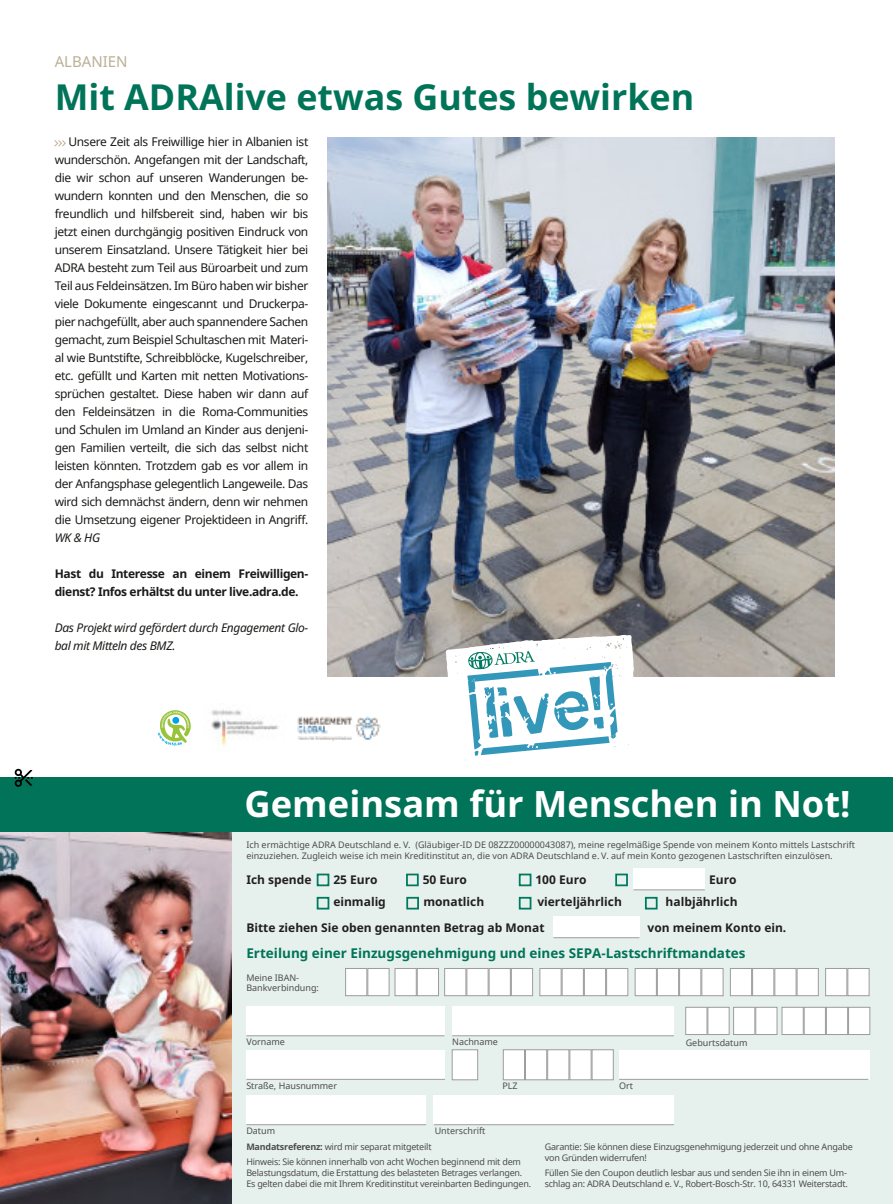
<style>
.page{position:relative;width:893px;height:1204px;background:#fff}
.page>*{position:absolute;margin:0;border:0;box-sizing:border-box;transform-origin:0 0}
.t1{font:700 36.3px "Noto Sans";color:#fff}
.t2{font:700 35.85px "Noto Sans";color:#007458}
.t3{font:15px "Noto Sans";color:#bcb095}
.t4{font:700 13.5px "Noto Sans";color:#007458}
.t5{font:12px/18px "Noto Sans";letter-spacing:-.03em;color:#1a1a18;text-align:justify}
.t6{font:700 12px "Noto Sans";color:#221f20}
.t7{font:700 12px/18px "Noto Sans";letter-spacing:-.03em;color:#1a1a18}
.t8{font:italic 12px/18px "Noto Sans";letter-spacing:-.03em;color:#1a1a18}
.t9{font:9px/10.8px "Noto Sans";letter-spacing:-.025em;color:#4e4c4d}
.t10{font:9px/10.4px "Noto Sans";color:#4e4c4d}
.s1{font-weight:700}
</style>
<div class="page">
<div style="left:0;top:804px;width:893px;height:399px;background:#e6f1ee"></div>
<img style="left:0;top:832px;width:231px;height:371px">
<div style="left:0;top:777px;width:893px;height:55px;background:#007358"></div>
<svg style="left:54px;top:140px;width:12px;height:7px"></svg>
<svg style="left:15px;top:768px;width:18px;height:18px"></svg>
<img style="left:328px;top:137px;width:506px;height:539px">
<svg style="left:446px;top:634px;width:258px;height:126px"></svg>
<svg style="left:158px;top:710px;width:33px;height:35px"></svg>
<img style="left:211px;top:710px;width:68px;height:37px">
<img style="left:297px;top:716px;width:84px;height:25px">
<div style="left:246px;top:1095px;width:180px;height:29px;background:#fff"></div>
<div style="left:246px;top:1006px;width:199px;height:30px;background:#fff"></div>
<div style="left:452px;top:1006px;width:222px;height:30px;background:#fff"></div>
<div style="left:246px;top:1050px;width:199px;height:29px;background:#fff"></div>
<div style="left:434px;top:1095px;width:240px;height:29px;background:#fff"></div>
<div style="left:619px;top:1050px;width:251px;height:29px;background:#fff"></div>
<div style="left:633px;top:868px;width:72px;height:22px;background:#fff"></div>
<div style="left:553px;top:916px;width:86px;height:22px;background:#fff"></div>
<hr style="left:246px;top:1124px;width:180px;height:1px;background:#9c9c9c">
<hr style="left:246px;top:1035px;width:199px;height:1px;background:#9c9c9c">
<hr style="left:452px;top:1035px;width:222px;height:1px;background:#9c9c9c">
<hr style="left:246px;top:1078px;width:199px;height:1px;background:#9c9c9c">
<hr style="left:434px;top:1124px;width:240px;height:1px;background:#9c9c9c">
<hr style="left:619px;top:1078px;width:249px;height:1px;background:#9c9c9c">
<hr style="left:633px;top:889px;width:72px;height:1px;background:#9c9c9c">
<hr style="left:553px;top:937px;width:86px;height:1px;background:#9c9c9c">
<div style="left:317px;top:873px;width:12px;height:13px;border:2px solid #007a5f"></div>
<div style="left:317px;top:896px;width:12px;height:13px;border:2px solid #007a5f"></div>
<div style="left:406px;top:896px;width:13px;height:13px;border:2px solid #007a5f"></div>
<div style="left:519px;top:896px;width:12px;height:13px;border:2px solid #007a5f"></div>
<div style="left:645px;top:896px;width:13px;height:13px;border:2px solid #007a5f"></div>
<div style="left:406px;top:873px;width:13px;height:13px;border:2px solid #007a5f"></div>
<div style="left:519px;top:873px;width:12px;height:13px;border:2px solid #007a5f"></div>
<div style="left:615px;top:873px;width:13px;height:13px;border:2px solid #007a5f"></div>
<div style="left:444px;top:968px;width:22px;height:28px;background:#fff;border:1px solid #9c9c9c"></div>
<div style="left:466px;top:968px;width:22px;height:28px;background:#fff;border:1px solid #9c9c9c"></div>
<div style="left:489px;top:968px;width:22px;height:28px;background:#fff;border:1px solid #9c9c9c"></div>
<div style="left:511px;top:968px;width:22px;height:28px;background:#fff;border:1px solid #9c9c9c"></div>
<div style="left:345px;top:968px;width:22px;height:28px;background:#fff;border:1px solid #9c9c9c"></div>
<div style="left:367px;top:968px;width:22px;height:28px;background:#fff;border:1px solid #9c9c9c"></div>
<div style="left:395px;top:968px;width:22px;height:28px;background:#fff;border:1px solid #9c9c9c"></div>
<div style="left:417px;top:968px;width:22px;height:28px;background:#fff;border:1px solid #9c9c9c"></div>
<div style="left:539px;top:968px;width:22px;height:28px;background:#fff;border:1px solid #9c9c9c"></div>
<div style="left:562px;top:968px;width:22px;height:28px;background:#fff;border:1px solid #9c9c9c"></div>
<div style="left:584px;top:968px;width:22px;height:28px;background:#fff;border:1px solid #9c9c9c"></div>
<div style="left:606px;top:968px;width:22px;height:28px;background:#fff;border:1px solid #9c9c9c"></div>
<div style="left:635px;top:968px;width:22px;height:28px;background:#fff;border:1px solid #9c9c9c"></div>
<div style="left:657px;top:968px;width:22px;height:28px;background:#fff;border:1px solid #9c9c9c"></div>
<div style="left:679px;top:968px;width:22px;height:28px;background:#fff;border:1px solid #9c9c9c"></div>
<div style="left:701px;top:968px;width:22px;height:28px;background:#fff;border:1px solid #9c9c9c"></div>
<div style="left:730px;top:968px;width:22px;height:28px;background:#fff;border:1px solid #9c9c9c"></div>
<div style="left:752px;top:968px;width:22px;height:28px;background:#fff;border:1px solid #9c9c9c"></div>
<div style="left:774px;top:968px;width:22px;height:28px;background:#fff;border:1px solid #9c9c9c"></div>
<div style="left:797px;top:968px;width:22px;height:28px;background:#fff;border:1px solid #9c9c9c"></div>
<div style="left:733px;top:1006px;width:22px;height:28px;background:#fff;border:1px solid #9c9c9c"></div>
<div style="left:685px;top:1006px;width:22px;height:28px;background:#fff;border:1px solid #9c9c9c"></div>
<div style="left:503px;top:1049px;width:22px;height:31px;background:#fff;border:1px solid #9c9c9c"></div>
<div style="left:452px;top:1049px;width:26px;height:31px;background:#fff;border:1px solid #9c9c9c"></div>
<div style="left:755px;top:1006px;width:22px;height:28px;background:#fff;border:1px solid #9c9c9c"></div>
<div style="left:707px;top:1006px;width:22px;height:28px;background:#fff;border:1px solid #9c9c9c"></div>
<div style="left:525px;top:1049px;width:22px;height:31px;background:#fff;border:1px solid #9c9c9c"></div>
<div style="left:782px;top:1006px;width:22px;height:28px;background:#fff;border:1px solid #9c9c9c"></div>
<div style="left:547px;top:1049px;width:22px;height:31px;background:#fff;border:1px solid #9c9c9c"></div>
<div style="left:826px;top:1006px;width:22px;height:28px;background:#fff;border:1px solid #9c9c9c"></div>
<div style="left:592px;top:1049px;width:22px;height:31px;background:#fff;border:1px solid #9c9c9c"></div>
<div style="left:804px;top:1006px;width:22px;height:28px;background:#fff;border:1px solid #9c9c9c"></div>
<div style="left:569px;top:1049px;width:22px;height:31px;background:#fff;border:1px solid #9c9c9c"></div>
<div style="left:848px;top:1006px;width:22px;height:28px;background:#fff;border:1px solid #9c9c9c"></div>
<div style="left:825px;top:968px;width:22px;height:28px;background:#fff;border:1px solid #9c9c9c"></div>
<div style="left:847px;top:968px;width:22px;height:28px;background:#fff;border:1px solid #9c9c9c"></div>
<p class="t3" style="left:55px;top:51px;width:74px">ALBANIEN</p>
<h2 class="t2" style="left:55px;top:72px;width:641px">Mit ADRAlive etwas Gutes bewirken</h2>
<p class="t5" style="left:55px;top:132px;width:255px;text-indent:14px">Unsere Zeit als Freiwillige hier in Albanien ist wunderschön. Angefangen mit der Landschaft, die wir schon auf unseren Wanderungen be&shy;wundern konnten und den Menschen, die so freundlich und hilfsbereit sind, haben wir bis jetzt einen durchgängig positiven Eindruck von unserem Einsatzland. Unsere Tätigkeit hier bei ADRA besteht zum Teil aus Büroarbeit und zum Teil aus Feldeinsätzen. Im Büro haben wir bisher viele Dokumente eingescannt und Druckerpa&shy;pier nachgefüllt, aber auch spannendere Sachen gemacht, zum Beispiel Schultaschen mit Materi&shy;al wie Buntstifte, Schreibblöcke, Kugelschreiber, etc. gefüllt und Karten mit netten Motivations&shy;sprüchen gestaltet. Diese haben wir dann auf den Feldeinsätzen in die Roma-Communities und Schulen im Umland an Kinder aus denjeni&shy;gen Familien verteilt, die sich das selbst nicht leisten könnten. Trotzdem gab es vor allem in der Anfangsphase gelegentlich Langeweile. Das wird sich demnächst ändern, denn wir nehmen die Umsetzung eigener Projektideen in Angriff.</p>
<p class="t8" style="left:55px;top:528px;width:47px">WK &amp; HG</p>
<p class="t7" style="left:55px;top:564px;width:255px">Hast du Interesse an einem Freiwilligen&shy;dienst? Infos erhältst du unter live.adra.de.</p>
<p class="t8" style="left:55px;top:618px;width:255px">Das Projekt wird gefördert durch Engagement Glo&shy;bal mit Mitteln des BMZ.</p>
<h1 class="t1" style="left:244px;top:778px;width:608px">Gemeinsam für Menschen in Not!</h1>
<p class="t10" style="left:246px;top:839px;width:610px;line-height:10.8px">Ich ermächtige ADRA Deutschland e. V. (Gläubiger-ID DE 08ZZZ00000043087), meine regelmäßige Spende von meinem Konto mittels Lastschrift einzuziehen. Zugleich weise ich mein Kreditinstitut an, die von ADRA Deutschland e. V. auf mein Konto gezogenen Lastschriften einzulösen.</p>
<p class="t6" style="left:246px;top:871px;width:67px">Ich spende</p>
<p class="t6" style="left:333px;top:871px;width:46px">25 Euro</p>
<p class="t6" style="left:423px;top:871px;width:46px">50 Euro</p>
<p class="t6" style="left:535px;top:871px;width:53px">100 Euro</p>
<p class="t6" style="left:709px;top:871px;width:29px">Euro</p>
<p class="t6" style="left:333px;top:893px;width:54px">einmalig</p>
<p class="t6" style="left:423px;top:893px;width:62px">monatlich</p>
<p class="t6" style="left:537px;top:893px;width:86px">vierteljährlich</p>
<p class="t6" style="left:666px;top:893px;width:74px">halbjährlich</p>
<p class="t4" style="left:246px;top:943px;width:501px">Erteilung einer Einzugsgenehmigung und eines SEPA-Lastschriftmandates</p>
<p class="t10" style="left:246px;top:972px;width:74px">Meine IBAN-<br>Bankverbindung:</p>
<p class="t6" style="left:246px;top:919px;width:300px">Bitte ziehen Sie oben genannten Betrag ab Monat</p>
<p class="t6" style="left:648px;top:919px;width:140px">von meinem Konto ein.</p>
<p class="t10" style="left:452px;top:1036px;width:47px">Nachname</p>
<p class="t10" style="left:246px;top:1036px;width:40px">Vorname</p>
<p class="t10" style="left:246px;top:1079px;width:92px">Straße, Hausnummer</p>
<p class="t9" style="left:502px;top:1079px;width:17px">PLZ</p>
<p class="t10" style="left:435px;top:1125px;width:52px">Unterschrift</p>
<p class="t9" style="left:246px;top:1125px;width:30px">Datum</p>
<p class="t9" style="left:619px;top:1079px;width:15px">Ort</p>
<p class="t10" style="left:686px;top:1036px;width:63px">Geburtsdatum</p>
<p class="t9" style="left:246px;top:1139px;width:276px;line-height:15px"><span class="s1">Mandatsreferenz:</span> wird mir separat mitgeteilt<br>Hinweis: Sie können innerhalb von acht Wochen beginnend mit dem</p>
<p class="t9" style="left:246px;top:1167px;width:286px">Belastungsdatum, die Erstattung des belasteten Betrages verlangen.<br>Es gelten dabei die mit Ihrem Kreditinstitut vereinbarten Bedingungen.</p>
<p class="t9" style="left:545px;top:1141px;width:310px">Garantie: Sie können diese Einzugsgenehmigung jederzeit und ohne Angabe von Gründen widerrufen!</p>
<p class="t9" style="left:545px;top:1167px;width:304px">Füllen Sie den Coupon deutlich lesbar aus und senden Sie ihn in einem Um&shy;schlag an: ADRA Deutschland e. V., Robert-Bosch-Str. 10, 64331 Weiterstadt.</p>
</div>
